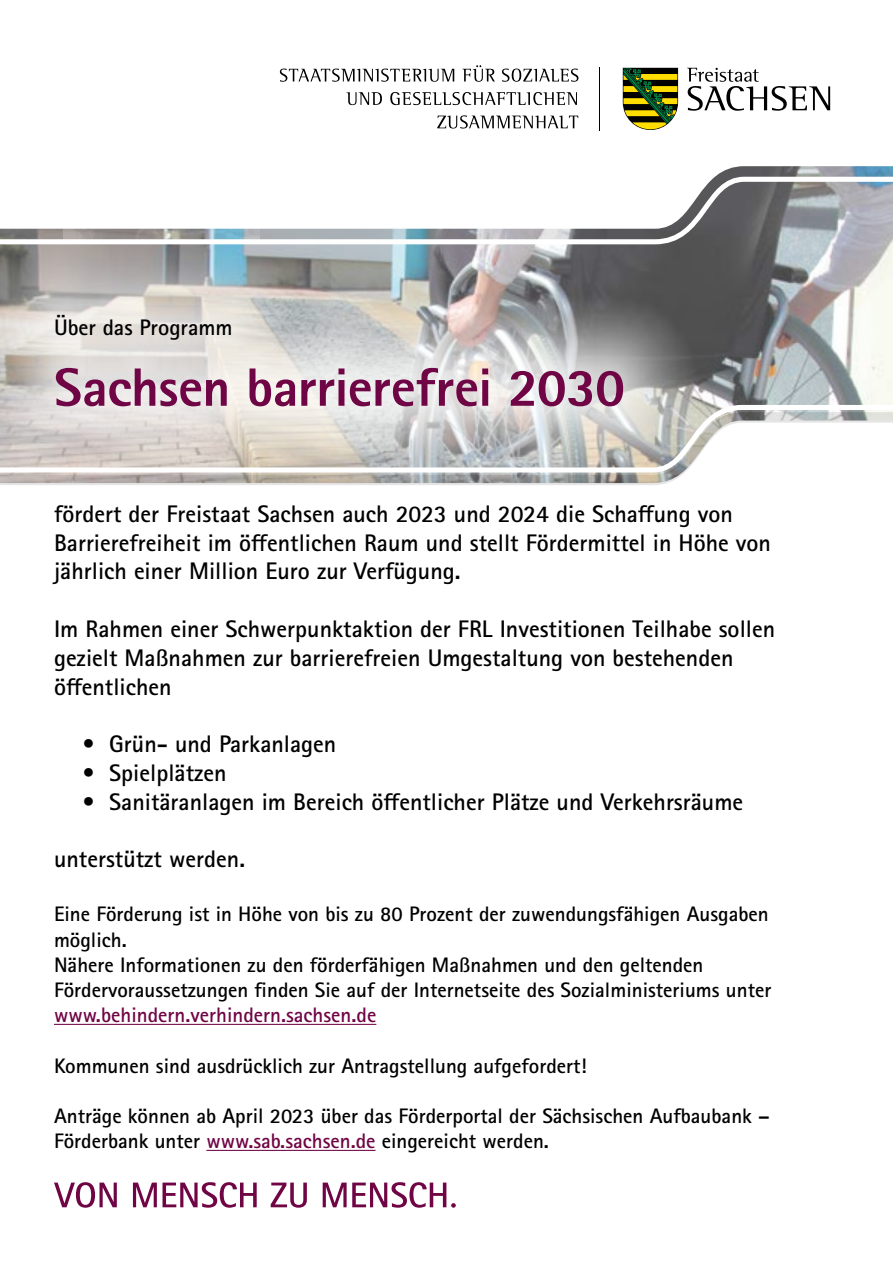
<style>
.page{position:relative;width:893px;height:1263px;background:#fff}
.page>*{position:absolute;margin:0;border:0;box-sizing:border-box;transform-origin:0 0}
.t1{font:800 54px "Rotis Sans Serif";letter-spacing:-.01em;color:#700545}
.t2{font:700 24px/28.8px "Rotis Sans Serif Pro";color:#000}
.t3{font:700 22.5px "Rotis Sans Serif Pro";color:#000}
.t4{font:700 21px/25.2px "Rotis Sans Serif Pro";color:#000}
.t5{font:700 21px "Rotis Sans Serif Pro";color:#700545}
.s1{color:#700545}
</style>
<div class="page">
<svg style="left:700px;top:244px;width:193px;height:164px"></svg>
<svg style="left:0;top:408px;width:893px;height:77px"></svg>
<svg style="left:0;top:166px;width:893px;height:78px"></svg>
<svg style="left:687px;top:68px;width:143px;height:43px"></svg>
<svg style="left:623px;top:68px;width:55px;height:62px;background:#676f22"></svg>
<hr style="left:599px;top:68px;width:1px;height:63px;background:#000">
<svg style="left:280px;top:69px;width:174px;height:13px"></svg>
<svg style="left:462px;top:65px;width:33px;height:17px"></svg>
<svg style="left:502px;top:69px;width:76px;height:13px"></svg>
<svg style="left:346px;top:92px;width:36px;height:13px"></svg>
<svg style="left:390px;top:92px;width:187px;height:13px"></svg>
<svg style="left:437px;top:115px;width:141px;height:14px"></svg>
<svg style="left:54px;top:1182px;width:63px;height:26px"></svg>
<svg style="left:133px;top:1182px;width:124px;height:26px"></svg>
<svg style="left:271px;top:1182px;width:36px;height:26px"></svg>
<svg style="left:323px;top:1182px;width:133px;height:26px"></svg>
<hr style="left:54px;top:1024px;width:322px;height:1px;background:#700545">
<hr style="left:206px;top:1150px;width:170px;height:1px;background:#700545">
<svg style="left:0;top:237px;width:700px;height:245px;background:#c2c0be"></svg>
<p class="t3" style="left:54px;top:313px;width:180px">Über das Programm</p>
<h1 class="t1" style="left:54px;top:353px;width:573px">Sachsen barrierefrei 2030</h1>
<p class="t2" style="left:54px;top:499px;width:719px">fördert der Freistaat Sachsen auch 2023 und 2024 die Schaffung von<br>Barrierefreiheit im öffentlichen Raum und stellt Fördermittel in Höhe von jährlich einer Million Euro zur Verfügung.</p>
<p class="t2" style="left:54px;top:614px;width:723px">Im Rahmen einer Schwerpunktaktion der FRL Investitionen Teilhabe sollen gezielt Maßnahmen zur barrierefreien Umgestaltung von bestehenden öffentlichen</p>
<p class="t2" style="left:82px;top:729px;width:256px">• Grün- und Parkanlagen</p>
<p class="t2" style="left:82px;top:758px;width:146px">• Spielplätzen</p>
<p class="t2" style="left:82px;top:787px;width:662px">• Sanitäranlagen im Bereich öffentlicher Plätze und Verkehrsräume</p>
<p class="t2" style="left:54px;top:845px;width:193px">unterstützt werden.</p>
<p class="t4" style="left:54px;top:901px;width:719px">Eine Förderung ist in Höhe von bis zu 80 Prozent der zuwendungsfähigen Ausgaben möglich.<br>Nähere Informationen zu den förderfähigen Maßnahmen und den geltenden Fördervoraussetzungen finden Sie auf der Internetseite des Sozialministeriums unter</p>
<p class="t5" style="left:54px;top:1002px;width:324px">www.behindern.verhindern.sachsen.de</p>
<p class="t4" style="left:54px;top:1053px;width:534px">Kommunen sind ausdrücklich zur Antragstellung aufgefordert!</p>
<p class="t4" style="left:54px;top:1103px;width:717px">Anträge können ab April 2023 über das Förderportal der Sächsischen Aufbaubank –<br>Förderbank unter <span class="s1">www.sab.sachsen.de</span> eingereicht werden.</p>
</div>
